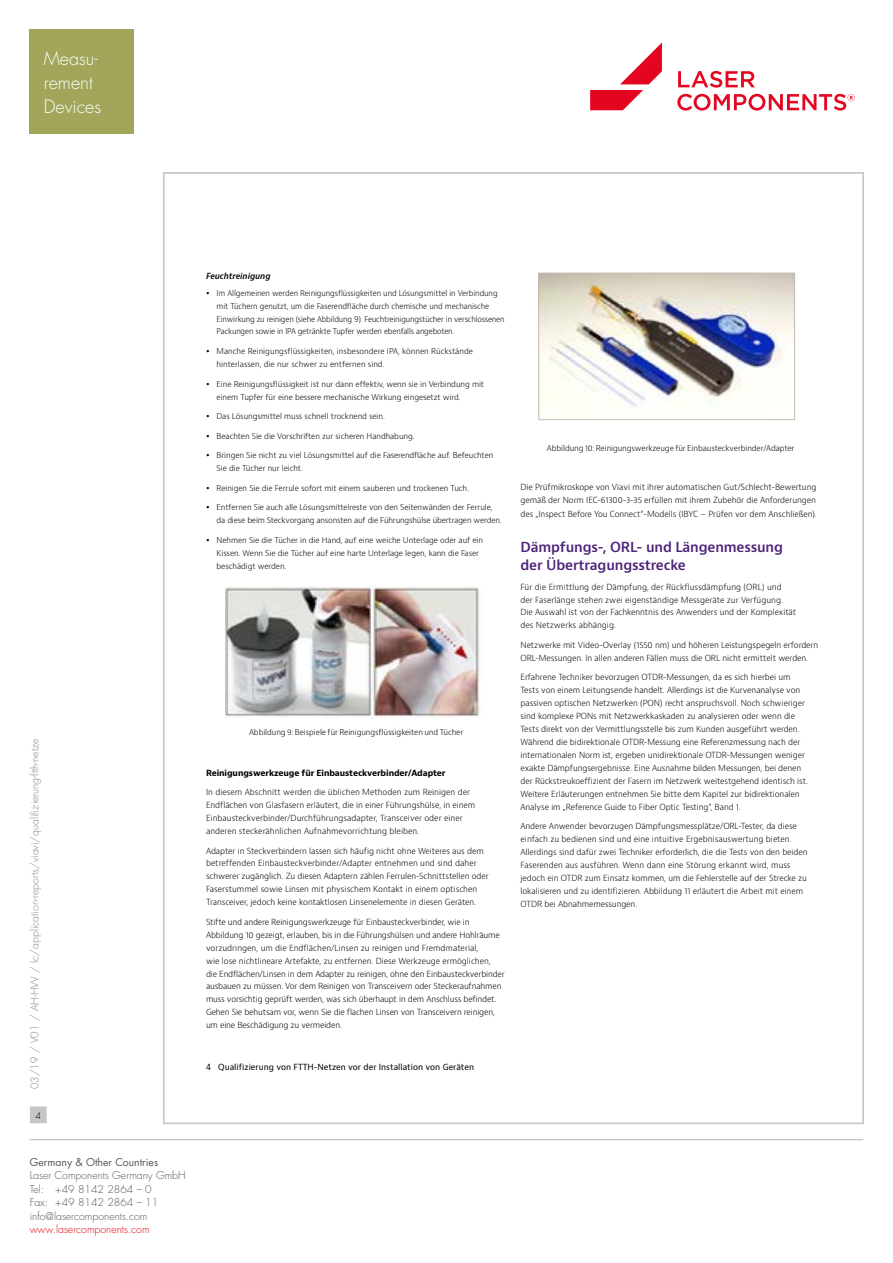
<style>
.page{position:relative;width:893px;height:1263px;background:#fff}
.page>*{position:absolute;margin:0;border:0;box-sizing:border-box;transform-origin:0 0}
.t1{font:300 18px/24px "Futura Std";color:#fff}
.t2{font:600 13.5px/18.1px "Bernino Sans";letter-spacing:-.01em;color:#4d227a}
.t3{font:300 10.5px/13.5px "Futura Std";color:#575756}
.t4{font:300 10.5px "Futura Std";color:#878787}
.t5{font:300 10.5px "Futura Std";color:#e30613}
.t6{font:10.5px "Futura Std";color:#575756}
.t7{font:300 9px "Futura Std";color:#000}
.t8{font:300 8.25px/12.9px "Bernino Sans";letter-spacing:-.01em;color:#000}
.t9{font:8.25px "Bernino Sans";color:#000}
.t10{font:700 8.25px "Bernino Sans";letter-spacing:-.01em;color:#000}
.t11{font:italic 600 8.25px "Bernino Sans";letter-spacing:-.01em;color:#000}
.t12{font:300 7.8px/12.9px "Bernino Sans";letter-spacing:-.01em;color:#000}
</style>
<div class="page">
<hr style="left:30px;top:1139px;width:833px;height:1px;background:#c6c6c6">
<div style="left:31px;top:1107px;width:15px;height:16px;background:#c6c6c6"></div>
<div style="left:30px;top:1106px;width:17px;height:17px;border:1px solid #c6c6c6"></div>
<svg style="left:677px;top:71px;width:178px;height:40px"></svg>
<svg style="left:590px;top:43px;width:72px;height:67px"></svg>
<img style="left:226px;top:587px;width:254px;height:131px">
<img style="left:540px;top:275px;width:253px;height:141px">
<div style="left:538px;top:273px;width:257px;height:147px;border:1px solid #c3bbaf"></div>
<div style="left:30px;top:30px;width:104px;height:104px;background:#a1a65a"></div>
<h1 class="t1" style="left:44px;top:47px;width:59px">Measu&shy;rement<br>Devices</h1>
<p class="t4" style="left:28px;top:1089px;width:352px;rotate:-90deg">03/19 / V01 / AH-HW / lc/application-reports/viavi/qualifizierung-ftth-netze</p>
<p class="t7" style="left:35px;top:1110px;width:7px">4</p>
<p class="t6" style="left:30px;top:1155px;width:130px">Germany &amp; Other Countries</p>
<p class="t3" style="left:30px;top:1169px;width:157px">Laser Components Germany GmbH<br>Tel: +49 8142 2864 – 0<br>Fax: +49 8142 2864 – 11 info@lasercomponents.com</p>
<p class="t5" style="left:30px;top:1223px;width:121px">www.lasercomponents.com</p>
<p class="t11" style="left:206px;top:271px;width:66px">Feuchtreinigung</p>
<p class="t12" style="left:217px;top:287px;width:290px">Im Allgemeinen werden Reinigungsflüssigkeiten und Lösungsmittel in Verbindung mit Tüchern genutzt, um die Faserendfläche durch chemische und mechanische Einwirkung zu reinigen (siehe Abbildung 9). Feuchtreinigungstücher in verschlossenen Packungen sowie in IPA getränkte Tupfer werden ebenfalls angeboten.</p>
<p class="t12" style="left:217px;top:345px;width:258px">Manche Reinigungsflüssigkeiten, insbesondere IPA, können Rückstände hinterlassen, die nur schwer zu entfernen sind.</p>
<p class="t12" style="left:217px;top:377px;width:269px">Eine Reinigungsflüssigkeit ist nur dann effektiv, wenn sie in Verbindung mit einem Tupfer für eine bessere mechanische Wirkung eingesetzt wird.</p>
<p class="t12" style="left:217px;top:410px;width:170px">Das Lösungsmittel muss schnell trocknend sein.</p>
<p class="t12" style="left:217px;top:429px;width:199px">Beachten Sie die Vorschriften zur sicheren Handhabung.</p>
<p class="t12" style="left:217px;top:449px;width:278px">Bringen Sie nicht zu viel Lösungsmittel auf die Faserendfläche auf. Befeuchten<br>Sie die Tücher nur leicht.</p>
<p class="t12" style="left:217px;top:482px;width:254px">Reinigen Sie die Ferrule sofort mit einem sauberen und trockenen Tuch.</p>
<p class="t12" style="left:217px;top:501px;width:287px">Entfernen Sie auch alle Lösungsmittelreste von den Seitenwänden der Ferrule, da diese beim Steckvorgang ansonsten auf die Führungshülse übertragen werden.</p>
<p class="t12" style="left:217px;top:534px;width:268px">Nehmen Sie die Tücher in die Hand, auf eine weiche Unterlage oder auf ein<br>Kissen. Wenn Sie die Tücher auf eine harte Unterlage legen, kann die Faser beschädigt werden.</p>
<p class="t12" style="left:249px;top:726px;width:216px">Abbildung 9: Beispiele für Reinigungsflüssigkeiten und Tücher</p>
<p class="t10" style="left:206px;top:767px;width:241px">Reinigungswerkzeuge für Einbausteckverbinder/Adapter</p>
<p class="t8" style="left:206px;top:786px;width:271px">In diesem Abschnitt werden die üblichen Methoden zum Reinigen der Endflächen von Glasfasern erläutert, die in einer Führungshülse, in einem Einbausteckverbinder/Durchführungsadapter, Transceiver oder einer anderen steckerähnlichen Aufnahmevorrichtung bleiben.</p>
<p class="t8" style="left:206px;top:844px;width:284px">Adapter in Steckverbindern lassen sich häufig nicht ohne Weiteres aus dem betreffenden Einbausteckverbinder/Adapter entnehmen und sind daher schwerer zugänglich. Zu diesen Adaptern zählen Ferrulen-Schnittstellen oder Faserstummel sowie Linsen mit physischem Kontakt in einem optischen Transceiver, jedoch keine kontaktlosen Linsenelemente in diesen Geräten.</p>
<p class="t8" style="left:206px;top:915px;width:300px">Stifte und andere Reinigungswerkzeuge für Einbausteckverbinder, wie in Abbildung 10 gezeigt, erlauben, bis in die Führungshülsen und andere Hohlräume vorzudringen, um die Endflächen/Linsen zu reinigen und Fremdmaterial,<br>wie lose nichtlineare Artefakte, zu entfernen. Diese Werkzeuge ermöglichen,<br>die Endflächen/Linsen in dem Adapter zu reinigen, ohne den Einbausteckverbinder ausbauen zu müssen. Vor dem Reinigen von Transceivern oder Steckeraufnahmen muss vorsichtig geprüft werden, was sich überhaupt in dem Anschluss befindet.<br>Gehen Sie behutsam vor, wenn Sie die flachen Linsen von Transceivern reinigen, um eine Beschädigung zu vermeiden.</p>
<p class="t9" style="left:206px;top:1061px;width:270px">4 Qualifizierung von FTTH-Netzen vor der Installation von Geräten</p>
<p class="t12" style="left:547px;top:441px;width:249px">Abbildung 10: Reinigungswerkzeuge für Einbausteckverbinder/Adapter</p>
<p class="t8" style="left:520px;top:481px;width:298px;text-align:justify">Die Prüfmikroskope von Viavi mit ihrer automatischen Gut/Schlecht-Bewertung gemäß der Norm IEC-61300-3-35 erfüllen mit ihrem Zubehör die Anforderungen des „Inspect Before You Connect“-Modells (IBYC – Prüfen vor dem Anschließen).</p>
<h2 class="t2" style="left:520px;top:538px;width:264px">Dämpfungs-, ORL- und Längenmessung der Übertragungsstrecke</h2>
<p class="t8" style="left:520px;top:580px;width:277px">Für die Ermittlung der Dämpfung, der Rückflussdämpfung (ORL) und<br>der Faserlänge stehen zwei eigenständige Messgeräte zur Verfügung.<br>Die Auswahl ist von der Fachkenntnis des Anwenders und der Komplexität des Netzwerks abhängig.</p>
<p class="t8" style="left:520px;top:639px;width:299px">Netzwerke mit Video-Overlay (1550 nm) und höheren Leistungspegeln erfordern<br>ORL-Messungen. In allen anderen Fällen muss die ORL nicht ermittelt werden.</p>
<p class="t8" style="left:520px;top:671px;width:289px">Erfahrene Techniker bevorzugen OTDR-Messungen, da es sich hierbei um Tests von einem Leitungsende handelt. Allerdings ist die Kurvenanalyse von passiven optischen Netzwerken (PON) recht anspruchsvoll. Noch schwieriger sind komplexe PONs mit Netzwerkkaskaden zu analysieren oder wenn die Tests direkt von der Vermittlungsstelle bis zum Kunden ausgeführt werden.<br>Während die bidirektionale OTDR-Messung eine Referenzmessung nach der internationalen Norm ist, ergeben unidirektionale OTDR-Messungen weniger exakte Dämpfungsergebnisse. Eine Ausnahme bilden Messungen, bei denen der Rückstreukoeffizient der Fasern im Netzwerk weitestgehend identisch ist.<br>Weitere Erläuterungen entnehmen Sie bitte dem Kapitel zur bidirektionalen Analyse im „Reference Guide to Fiber Optic Testing“, Band 1.</p>
<p class="t8" style="left:520px;top:820px;width:289px">Andere Anwender bevorzugen Dämpfungsmessplätze/ORL-Tester, da diese einfach zu bedienen sind und eine intuitive Ergebnisauswertung bieten.<br>Allerdings sind dafür zwei Techniker erforderlich, die die Tests von den beiden Faserenden aus ausführen. Wenn dann eine Störung erkannt wird, muss jedoch ein OTDR zum Einsatz kommen, um die Fehlerstelle auf der Strecke zu lokalisieren und zu identifizieren. Abbildung 11 erläutert die Arbeit mit einem OTDR bei Abnahmemessungen.</p>
</div>
